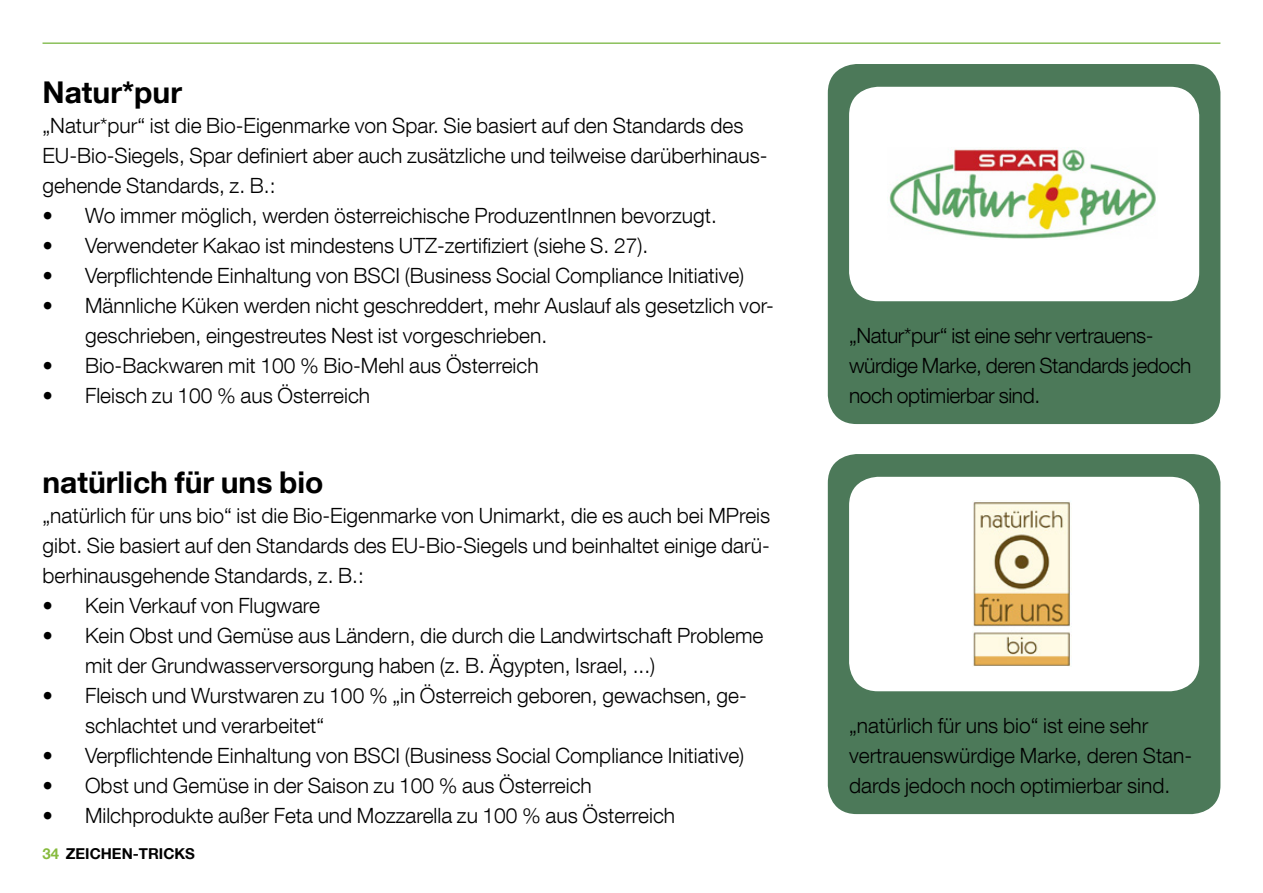
<style>
.page{position:relative;width:1263px;height:893px;background:#fff}
.page>*{position:absolute;margin:0;border:0;box-sizing:border-box;transform-origin:0 0}
.t1{font:700 30px "Helvetica Neue LT Com";color:#000}
.t2{font:300 21px/30px "Helvetica Neue LT Com";color:#000}
.t3{font:300 21px/30px "Helvetica Neue LT Com";letter-spacing:-.02em;color:#000}
.t4{font:700 15px "Helvetica Neue LT Com";color:#000}
.s1{color:#87bb3e}
</style>
<div class="page">
<hr style="left:43px;top:43px;width:1177px;height:1px;background:#7ab642">
<div style="left:828px;top:64px;width:392px;height:360px;background:#4c7959;border-radius:29px"></div>
<div style="left:849px;top:87px;width:350px;height:214px;background:#fff;border-radius:29px"></div>
<img style="left:889px;top:149px;width:267px;height:90px">
<div style="left:828px;top:454px;width:392px;height:360px;background:#4c7959;border-radius:29px"></div>
<div style="left:849px;top:477px;width:350px;height:214px;background:#fff;border-radius:29px"></div>
<img style="left:973px;top:500px;width:99px;height:166px">
<h1 class="t1" style="left:43px;top:73px;width:141px">Natur*pur</h1>
<p class="t2" style="left:43px;top:110px;width:726px">„Natur*pur“ ist die Bio-Eigenmarke von Spar. Sie basiert auf den Standards des<br>EU-Bio-Siegels, Spar definiert aber auch zusätzliche und teilweise darüberhinaus&shy;gehende Standards, z. B.:</p>
<p class="t2" style="left:43px;top:200px;width:676px">• Wo immer möglich, werden österreichische ProduzentInnen bevorzugt.</p>
<p class="t2" style="left:43px;top:230px;width:607px">• Verwendeter Kakao ist mindestens UTZ-zertifiziert (siehe S. 27).</p>
<p class="t2" style="left:43px;top:260px;width:703px">• Verpflichtende Einhaltung von BSCI (Business Social Compliance Initiative)</p>
<p class="t2" style="left:85px;top:290px;width:690px;text-indent:-43px">• Männliche Küken werden nicht geschreddert, mehr Auslauf als gesetzlich vor&shy;geschrieben, eingestreutes Nest ist vorgeschrieben.</p>
<p class="t2" style="left:43px;top:350px;width:498px">• Bio-Backwaren mit 100 % Bio-Mehl aus Österreich</p>
<p class="t2" style="left:43px;top:380px;width:329px">• Fleisch zu 100 % aus Österreich</p>
<h1 class="t1" style="left:43px;top:463px;width:283px">natürlich für uns bio</h1>
<p class="t2" style="left:43px;top:500px;width:729px;text-align:justify">„natürlich für uns bio“ ist die Bio-Eigenmarke von Unimarkt, die es auch bei MPreis gibt. Sie basiert auf den Standards des EU-Bio-Siegels und beinhaltet einige darü&shy;berhinausgehende Standards, z. B.:</p>
<p class="t2" style="left:43px;top:590px;width:279px">• Kein Verkauf von Flugware</p>
<p class="t2" style="left:85px;top:620px;width:680px;text-indent:-43px">• Kein Obst und Gemüse aus Ländern, die durch die Landwirtschaft Probleme mit der Grundwasserversorgung haben (z. B. Ägypten, Israel, ...)</p>
<p class="t2" style="left:85px;top:680px;width:663px;text-indent:-43px">• Fleisch und Wurstwaren zu 100 % „in Österreich geboren, gewachsen, ge&shy;schlachtet und verarbeitet“</p>
<p class="t2" style="left:43px;top:740px;width:703px">• Verpflichtende Einhaltung von BSCI (Business Social Compliance Initiative)</p>
<p class="t2" style="left:43px;top:770px;width:551px">• Obst und Gemüse in der Saison zu 100 % aus Österreich</p>
<p class="t2" style="left:43px;top:800px;width:634px">• Milchprodukte außer Feta und Mozzarella zu 100 % aus Österreich</p>
<p class="t4" style="left:43px;top:844px;width:154px"><span class="s1">34</span> ZEICHEN-TRICKS</p>
<p class="t3" style="left:849px;top:320px;width:344px">„Natur*pur“ ist eine sehr vertrauens&shy;würdige Marke, deren Standards jedoch noch optimierbar sind.</p>
<p class="t2" style="left:849px;top:710px;width:345px">„natürlich für uns bio“ ist eine sehr vertrauenswürdige Marke, deren Stan&shy;dards jedoch noch optimierbar sind.</p>
</div>
